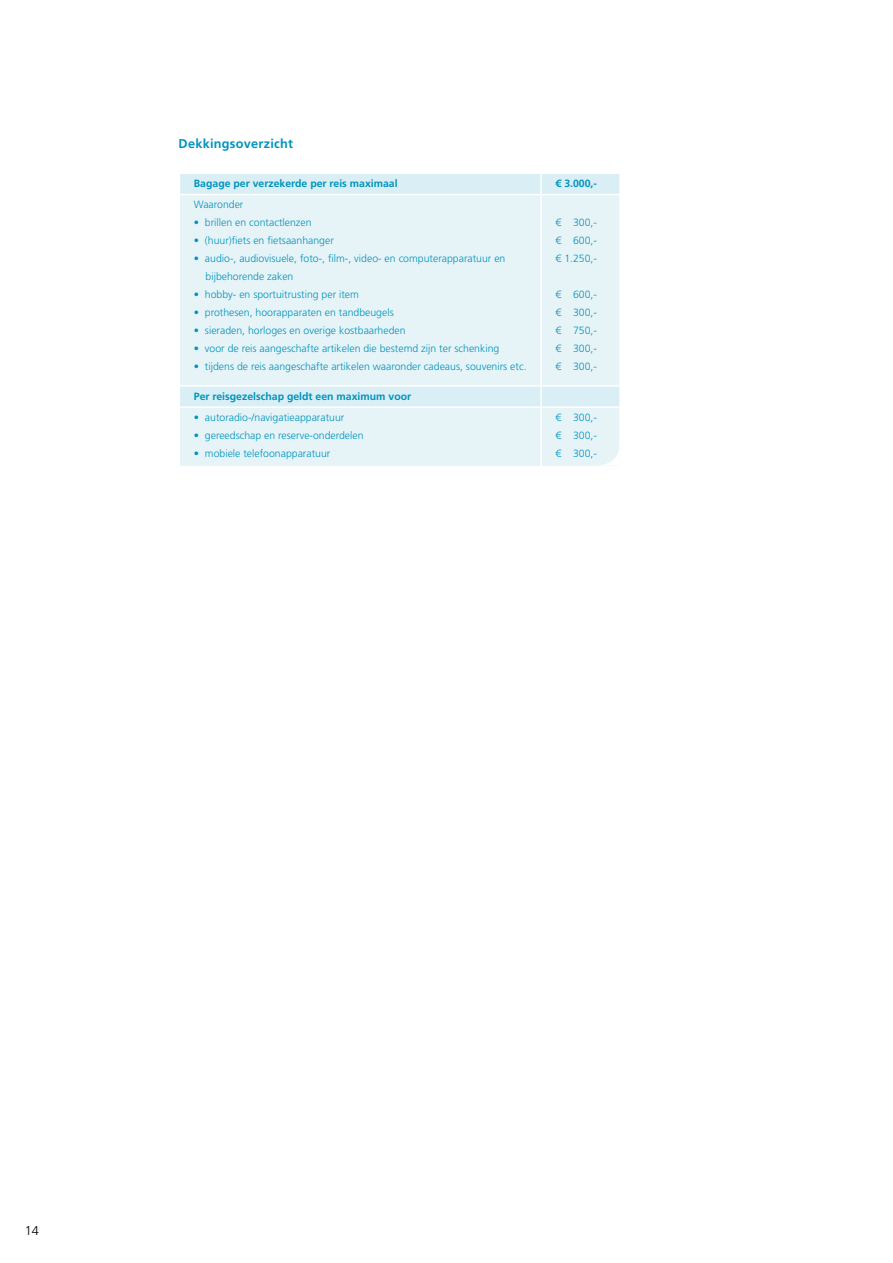
<style>
.page{position:relative;width:893px;height:1263px;background:#fff}
.page>*{position:absolute;margin:0;border:0;box-sizing:border-box;transform-origin:0 0}
.t1{font:700 12.75px "Frutiger LT Std";letter-spacing:.02em;color:#0093be}
.t2{font:300 12.75px "Frutiger LT Std";color:#000}
.t3{font:300 10.5px/18px "Frutiger LT Std";color:#0093be;text-align:justify}
.t4{font:700 10.5px "Frutiger LT Std";color:#0093be}
</style>
<div class="page">
<div style="left:180px;top:174px;width:439px;height:20px;background:#d9eff5"></div>
<svg style="left:180px;top:195px;width:439px;height:271px;background:#e5f3f7"></svg>
<hr style="left:540px;top:174px;width:2px;height:20px;background:#fff">
<hr style="left:540px;top:195px;width:2px;height:190px;background:#fff">
<hr style="left:179px;top:385px;width:362px;height:2px;background:#fff">
<hr style="left:541px;top:385px;width:80px;height:2px;background:#fff">
<svg style="left:540px;top:387px;width:2px;height:19px"></svg>
<svg style="left:619px;top:387px;width:1px;height:19px"></svg>
<hr style="left:179px;top:406px;width:362px;height:2px;background:#fff">
<hr style="left:541px;top:406px;width:80px;height:2px;background:#fff">
<hr style="left:540px;top:408px;width:2px;height:58px;background:#fff">
<svg style="left:596px;top:444px;width:23px;height:22px"></svg>
<p class="t1" style="left:179px;top:136px;width:116px">Dekkingsoverzicht</p>
<p class="t4" style="left:194px;top:177px;width:205px">Bagage per verzekerde per reis maximaal</p>
<p class="t4" style="left:556px;top:177px;width:43px">€ 3.000,-</p>
<p class="t3" style="left:194px;top:196px;width:51px">Waaronder</p>
<p class="t3" style="left:194px;top:214px;width:119px">• brillen en contactlenzen</p>
<p class="t3" style="left:194px;top:232px;width:142px">• (huur)fiets en fietsaanhanger</p>
<p class="t3" style="left:206px;top:250px;width:301px;text-indent:-12px">• audio-, audiovisuele, foto-, film-, video- en computerapparatuur en bijbehorende zaken</p>
<p class="t3" style="left:194px;top:286px;width:167px">• hobby- en sportuitrusting per item</p>
<p class="t3" style="left:194px;top:304px;width:201px">• prothesen, hoorapparaten en tandbeugels</p>
<p class="t3" style="left:194px;top:322px;width:213px">• sieraden, horloges en overige kostbaarheden</p>
<p class="t3" style="left:194px;top:340px;width:307px">• voor de reis aangeschafte artikelen die bestemd zijn ter schenking</p>
<p class="t3" style="left:194px;top:358px;width:334px">• tijdens de reis aangeschafte artikelen waaronder cadeaus, souvenirs etc.</p>
<p class="t3" style="left:556px;top:214px;width:43px">€ 300,- € 600,- € 1.250,-</p>
<p class="t3" style="left:556px;top:286px;width:43px">€ 600,- € 300,- € 750,- € 300,- € 300,-</p>
<p class="t4" style="left:194px;top:390px;width:219px">Per reisgezelschap geldt een maximum voor</p>
<p class="t3" style="left:194px;top:408px;width:152px">• autoradio-/navigatieapparatuur</p>
<p class="t3" style="left:194px;top:426px;width:171px">• gereedschap en reserve-onderdelen</p>
<p class="t3" style="left:194px;top:444px;width:138px">• mobiele telefoonapparatuur</p>
<p class="t3" style="left:556px;top:408px;width:43px">€ 300,- € 300,- € 300,-</p>
<p class="t2" style="left:25px;top:1224px;width:16px">14</p>
</div>
